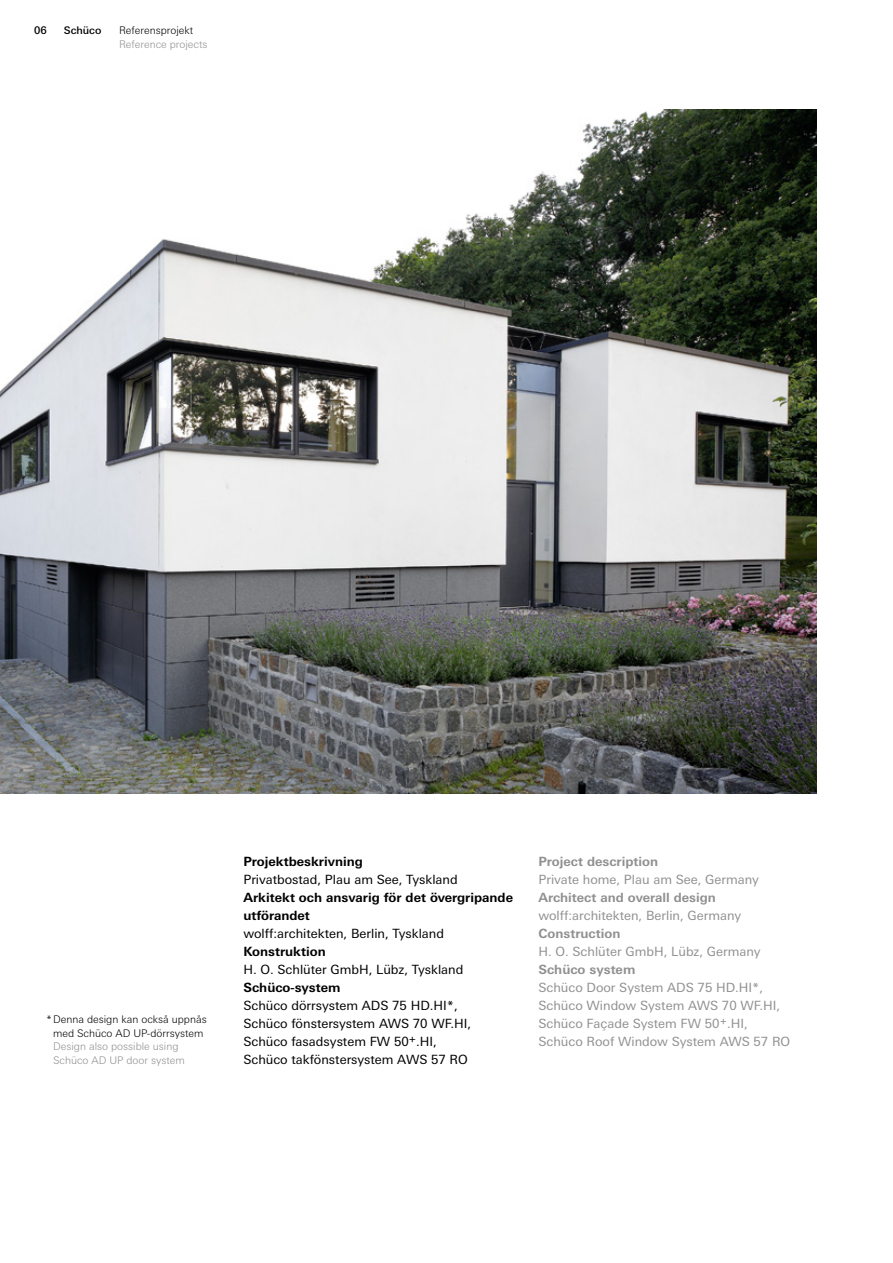
<style>
.page{position:relative;width:893px;height:1263px;background:#fff}
.page>*{position:absolute;margin:0;border:0;box-sizing:border-box;transform-origin:0 0}
.t1{font:12.75px/18px "Univers For Schueco 430 Reg";color:#000}
.t2{font:12.75px/18px "Univers For Schueco 430 Reg";color:#8f908f}
.t3{font:700 12.75px/18px "Univers For Schueco 630";color:#000}
.t4{font:700 12.75px "Univers For Schueco 630";color:#8f908f}
.t5{font:300 10.5px/13.5px "Univers For Schueco 330";color:#000;text-align:center}
.t6{font:300 10.5px/13.5px "Univers For Schueco 330";color:#8f908f}
.t7{font:10.5px "Univers For Schueco 530 Med";color:#000}
</style>
<div class="page">
<img style="left:0;top:109px;width:816px;height:684px">
<p class="t7" style="left:34px;top:24px;width:14px">06</p>
<p class="t7" style="left:64px;top:24px;width:39px">Schüco</p>
<p class="t5" style="left:119px;top:24px;width:76px">Referensprojekt</p>
<p class="t6" style="left:119px;top:37px;width:90px">Reference projects</p>
<p class="t5" style="left:47px;top:1013px;width:161px">* Denna design kan också uppnås med Schüco AD UP-dörrsystem</p>
<p class="t6" style="left:53px;top:1040px;width:133px">Design also possible using<br>Schüco AD UP door system</p>
<p class="t3" style="left:243px;top:852px;width:121px">Projektbeskrivning</p>
<p class="t1" style="left:243px;top:870px;width:216px">Privatbostad, Plau am See, Tyskland</p>
<p class="t3" style="left:243px;top:888px;width:271px">Arkitekt och ansvarig för det övergripande utförandet</p>
<p class="t1" style="left:243px;top:924px;width:202px">wolff:architekten, Berlin, Tyskland</p>
<p class="t3" style="left:243px;top:942px;width:84px">Konstruktion</p>
<p class="t1" style="left:243px;top:960px;width:221px">H. O. Schlüter GmbH, Lübz, Tyskland</p>
<p class="t3" style="left:243px;top:978px;width:99px">Schüco-system</p>
<p class="t1" style="left:243px;top:996px;width:229px">Schüco dörrsystem ADS 75 HD.HI*, Schüco fönstersystem AWS 70 WF.HI, Schüco fasadsystem FW 50⁺.HI, Schüco takfönstersystem AWS 57 RO</p>
<p class="t4" style="left:538px;top:853px;width:121px">Project description</p>
<p class="t2" style="left:538px;top:870px;width:222px">Private home, Plau am See, Germany</p>
<p class="t4" style="left:538px;top:889px;width:179px">Architect and overall design</p>
<p class="t2" style="left:538px;top:906px;width:204px">wolff:architekten, Berlin, Germany</p>
<p class="t4" style="left:538px;top:925px;width:83px">Construction</p>
<p class="t2" style="left:538px;top:942px;width:224px">H. O. Schlüter GmbH, Lübz, Germany</p>
<p class="t4" style="left:538px;top:961px;width:98px">Schüco system</p>
<p class="t2" style="left:538px;top:978px;width:253px">Schüco Door System ADS 75 HD.HI*, Schüco Window System AWS 70 WF.HI, Schüco Façade System FW 50⁺.HI, Schüco Roof Window System AWS 57 RO</p>
</div>
